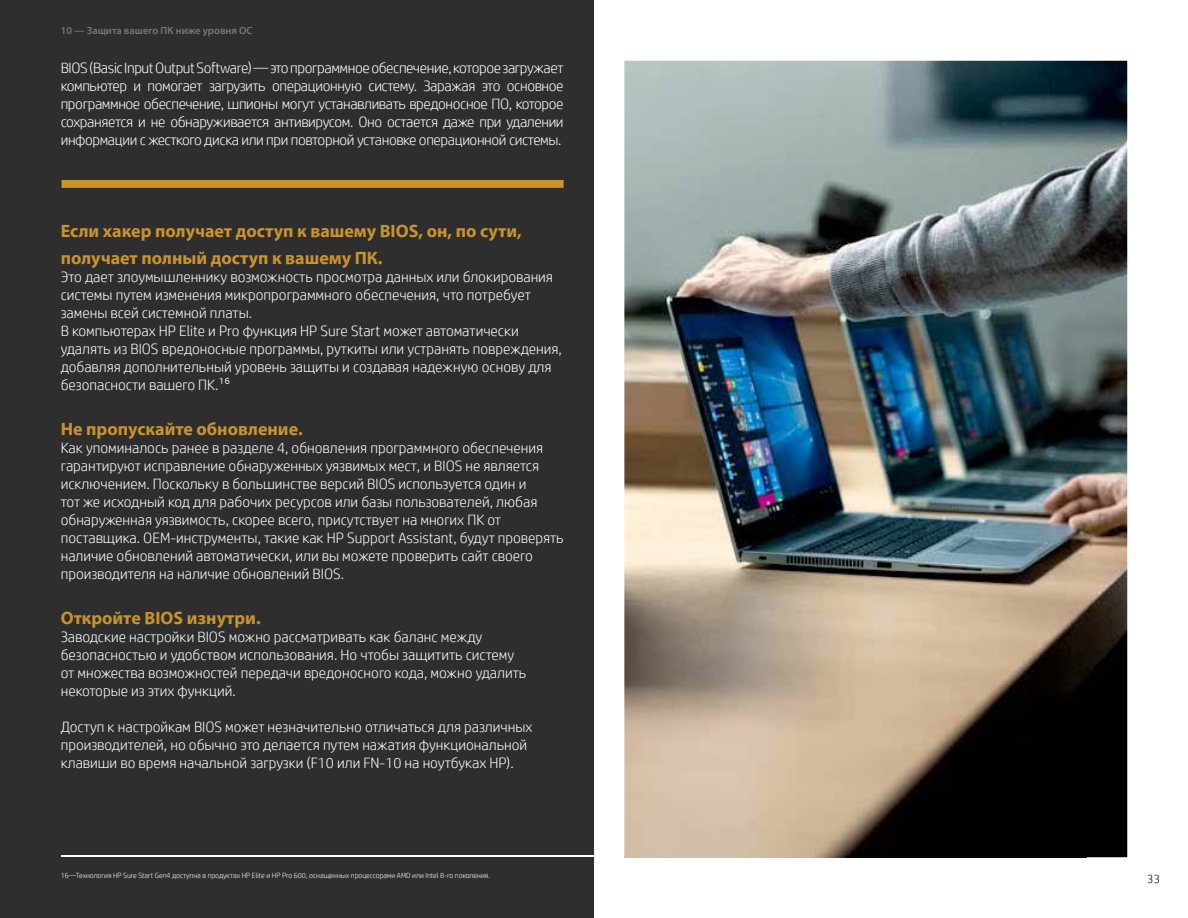
<style>
.page{position:relative;width:1188px;height:918px;background:#fff}
.page>*{position:absolute;margin:0;border:0;box-sizing:border-box;transform-origin:0 0}
.t1{font:700 18px/27px "Myriad Pro";color:#c9942b}
.t2{font:300 15px/18px "HP Simplified";color:#fff}
.t3{font:300 12px "HP Simplified";color:#000101}
.t4{font:600 10.5px "Myriad Pro";color:#777}
.t5{font:300 7.5px "HP Simplified";color:#fff}
</style>
<div class="page">
<div style="left:0;top:0;width:594px;height:918px;background:#2e2e2e"></div>
<hr style="left:61px;top:856px;width:1026px;height:1px;background:#fff">
<div style="left:62px;top:180px;width:502px;height:8px;background:#c9942b"></div>
<img style="left:624px;top:61px;width:503px;height:796px">
<img style="left:624px;top:856px;width:463px;height:1px">
<p class="t4" style="left:61px;top:24px;width:194px">10 — Защита вашего ПК ниже уровня ОС</p>
<p class="t2" style="left:61px;top:58px;width:504px;text-align:justify">BIOS (Basic Input Output Software) — это программное обеспечение, которое загружает компьютер и помогает загрузить операционную систему. Заражая это основное программное обеспечение, шпионы могут устанавливать вредоносное ПО, которое сохраняется и не обнаруживается антивирусом. Оно остается даже при удалении информации с жесткого диска или при повторной установке операционной системы.</p>
<p class="t1" style="left:61px;top:217px;width:463px">Если хакер получает доступ к вашему BIOS, он, по сути, получает полный доступ к вашему ПК.</p>
<p class="t2" style="left:61px;top:267px;width:503px">Это дает злоумышленнику возможность просмотра данных или блокирования системы путем изменения микропрограммного обеспечения, что потребует замены всей системной платы.<br>В компьютерах HP Elite и Pro функция HP Sure Start может автоматически удалять из BIOS вредоносные программы, руткиты или устранять повреждения, добавляя дополнительный уровень защиты и создавая надежную основу для безопасности вашего ПК.16</p>
<p class="t1" style="left:61px;top:415px;width:244px">Не пропускайте обновление.</p>
<p class="t2" style="left:61px;top:438px;width:504px">Как упоминалось ранее в разделе 4, обновления программного обеспечения гарантируют исправление обнаруженных уязвимых мест, и BIOS не является исключением. Поскольку в большинстве версий BIOS используется один и<br>тот же исходный код для рабочих ресурсов или базы пользователей, любая обнаруженная уязвимость, скорее всего, присутствует на многих ПК от поставщика. OEM-инструменты, такие как HP Support Assistant, будут проверять наличие обновлений автоматически, или вы можете проверить сайт своего производителя на наличие обновлений BIOS.</p>
<p class="t1" style="left:61px;top:604px;width:201px">Откройте BIOS изнутри.</p>
<p class="t2" style="left:61px;top:627px;width:467px">Заводские настройки BIOS можно рассматривать как баланс между безопасностью и удобством использования. Но чтобы защитить систему от множества возможностей передачи вредоносного кода, можно удалить некоторые из этих функций.</p>
<p class="t2" style="left:61px;top:717px;width:473px">Доступ к настройкам BIOS может незначительно отличаться для различных производителей, но обычно это делается путем нажатия функциональной клавиши во время начальной загрузки (F10 или FN-10 на ноутбуках HP).</p>
<p class="t5" style="left:61px;top:870px;width:431px">16—Технология HP Sure Start Gen4 доступна в продуктах HP Elite и HP Pro 600, оснащенных процессорами AMD или Intel 8-го поколения.</p>
<p class="t3" style="left:1147px;top:871px;width:15px">33</p>
</div>
